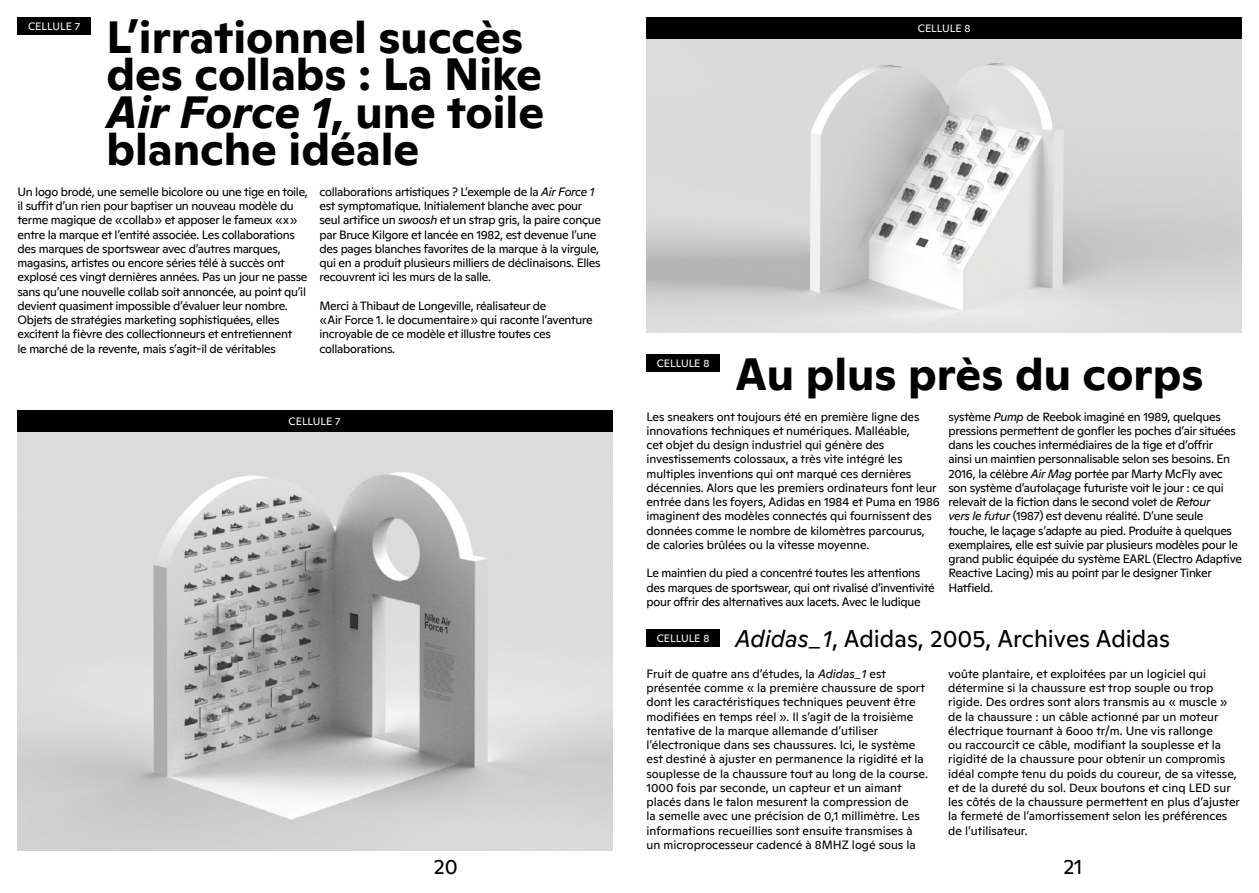
<style>
.page{position:relative;width:1259px;height:893px;background:#fff}
.page>*{position:absolute;margin:0;border:0;box-sizing:border-box;transform-origin:0 0}
.TITRE_LIVRET{font:700 45px/37.5px "Ginto";color:#000}
.TEXTE_LIVRET{font:24px "Ginto";color:#000}
.t1{font:21px "Ginto";color:#000}
.CELLULE_TEXTE{font:12px/14.2px "Ginto";letter-spacing:-.025em;color:#000}
.TEXTE_LIVRET-2{font:12px/14.2px "Ginto";color:#000}
.t2{font:10.65px "Ginto";color:#fff}
.s1{font-style:italic}
</style>
<div class="page">
<img style="left:18px;top:431px;width:594px;height:419px">
<div style="left:17px;top:410px;width:595px;height:21px;background:#000"></div>
<div style="left:18px;top:17px;width:73px;height:18px;background:#000"></div>
<img style="left:646px;top:38px;width:595px;height:295px">
<div style="left:646px;top:17px;width:596px;height:21px;background:#000"></div>
<div style="left:646px;top:354px;width:73px;height:18px;background:#000"></div>
<div style="left:646px;top:629px;width:73px;height:17px;background:#000"></div>
<p class="TITRE_LIVRET" style="left:106px;top:14px;width:439px">L’irrationnel succès des collabs : La Nike<br><span class="s1">Air Force 1</span>, une toile blanche idéale</p>
<p class="t2" style="left:28px;top:19px;width:53px">CELLULE 7</p>
<p class="t2" style="left:918px;top:20px;width:54px">CELLULE 8</p>
<p class="CELLULE_TEXTE" style="left:18px;top:184px;width:292px">Un logo brodé, une semelle bicolore ou une tige en toile, il suffit d’un rien pour baptiser un nouveau modèle du terme magique de «collab» et apposer le fameux «x» entre la marque et l’entité associée. Les collaborations des marques de sportswear avec d’autres marques, magasins, artistes ou encore séries télé à succès ont explosé ces vingt dernières années. Pas un jour ne passe sans qu’une nouvelle collab soit annoncée, au point qu’il devient quasiment impossible d’évaluer leur nombre.<br>Objets de stratégies marketing sophistiquées, elles excitent la fièvre des collectionneurs et entretiennent<br>le marché de la revente, mais s’agit-il de véritables</p>
<p class="CELLULE_TEXTE" style="left:319px;top:184px;width:283px">collaborations artistiques ? L’exemple de la <span class="s1">Air Force 1 </span>est symptomatique. Initialement blanche avec pour seul artifice un <span class="s1">swoosh</span> et un strap gris, la paire conçue par Bruce Kilgore et lancée en 1982, est devenue l’une des pages blanches favorites de la marque à la virgule, qui en a produit plusieurs milliers de déclinaisons. Elles recouvrent ici les murs de la salle.</p>
<p class="CELLULE_TEXTE" style="left:319px;top:298px;width:275px">Merci à Thibaut de Longeville, réalisateur de<br>«Air Force 1. le documentaire» qui raconte l’aventure incroyable de ce modèle et illustre toutes ces collaborations.</p>
<p class="t2" style="left:289px;top:413px;width:53px">CELLULE 7</p>
<p class="t2" style="left:656px;top:355px;width:54px">CELLULE 8</p>
<p class="TITRE_LIVRET" style="left:735px;top:351px;width:469px">Au plus près du corps</p>
<p class="CELLULE_TEXTE" style="left:646px;top:408px;width:295px">Les sneakers ont toujours été en première ligne des innovations techniques et numériques. Malléable,<br>cet objet du design industriel qui génère des investissements colossaux, a très vite intégré les multiples inventions qui ont marqué ces dernières décennies. Alors que les premiers ordinateurs font leur entrée dans les foyers, Adidas en 1984 et Puma en 1986 imaginent des modèles connectés qui fournissent des données comme le nombre de kilomètres parcourus, de calories brûlées ou la vitesse moyenne.</p>
<p class="CELLULE_TEXTE" style="left:646px;top:565px;width:290px">Le maintien du pied a concentré toutes les attentions des marques de sportswear, qui ont rivalisé d’inventivité pour offrir des alternatives aux lacets. Avec le ludique</p>
<p class="CELLULE_TEXTE" style="left:948px;top:408px;width:295px">système <span class="s1">Pump</span> de Reebok imaginé en 1989, quelques pressions permettent de gonfler les poches d’air situées dans les couches intermédiaires de la tige et d’offrir<br>ainsi un maintien personnalisable selon ses besoins. En 2016, la célèbre <span class="s1">Air Mag</span> portée par Marty McFly avec son système d’autolaçage futuriste voit le jour : ce qui relevait de la fiction dans le second volet de <span class="s1">Retour<br>vers le futur</span> (1987) est devenu réalité. D’une seule touche, le laçage s’adapte au pied. Produite à quelques exemplaires, elle est suivie par plusieurs modèles pour le grand public équipée du système EARL (Electro Adaptive Reactive Lacing) mis au point par le designer Tinker Hatfield.</p>
<p class="TEXTE_LIVRET" style="left:735px;top:621px;width:436px"><span class="s1">Adidas_1</span>, Adidas, 2005, Archives Adidas</p>
<p class="t2" style="left:656px;top:630px;width:54px">CELLULE 8</p>
<p class="TEXTE_LIVRET-2" style="left:646px;top:666px;width:283px">Fruit de quatre ans d’études, la <span class="s1">Adidas_1</span> est présentée comme « la première chaussure de sport dont les caractéristiques techniques peuvent être modifiées en temps réel ». Il s’agit de la troisième tentative de la marque allemande d’utiliser l’électronique dans ses chaussures. Ici, le système est destiné à ajuster en permanence la rigidité et la souplesse de la chaussure tout au long de la course.<br>1000 fois par seconde, un capteur et un aimant placés dans le talon mesurent la compression de<br>la semelle avec une précision de 0,1 millimètre. Les informations recueillies sont ensuite transmises à un microprocesseur cadencé à 8MHZ logé sous la</p>
<p class="TEXTE_LIVRET-2" style="left:948px;top:666px;width:293px">voûte plantaire, et exploitées par un logiciel qui détermine si la chaussure est trop souple ou trop rigide. Des ordres sont alors transmis au « muscle » de la chaussure : un câble actionné par un moteur électrique tournant à 6ooo tr/m. Une vis rallonge<br>ou raccourcit ce câble, modifiant la souplesse et la rigidité de la chaussure pour obtenir un compromis idéal compte tenu du poids du coureur, de sa vitesse, et de la dureté du sol. Deux boutons et cinq LED sur les côtés de la chaussure permettent en plus d’ajuster la fermeté de l’amortissement selon les préférences de l’utilisateur.</p>
<h3 class="t1" style="left:434px;top:851px;width:25px">20</h3>
<h3 class="t1" style="left:1063px;top:851px;width:21px">21</h3>
</div>
